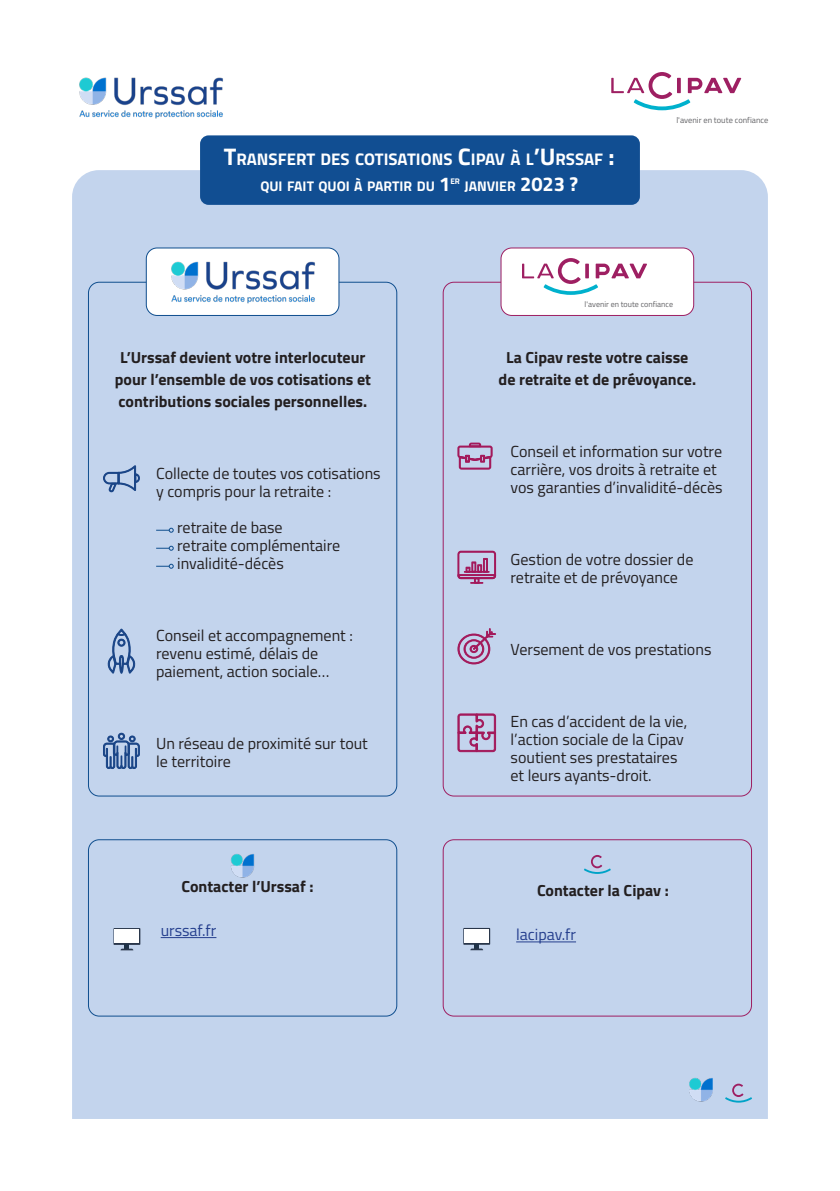
<style>
.page{position:relative;width:840px;height:1191px;background:#fff}
.page>*{position:absolute;margin:0;border:0;box-sizing:border-box;transform-origin:0 0}
.t1{font:700 16.8px "Titillium Web";color:#fff}
.t2{font:16px "Titillium Web";color:#231f20}
.t3{font:700 16px/22px "Titillium Web";color:#231f20;text-align:center}
.t4{font:16px "Titillium Web";color:#253f8e}
.t5{font:700 14px "Titillium Web";color:#fff}
.t6{font:8.4px "Titillium Web";color:#636366}
.t7{font:700 8.2px "Titillium Web";color:#fff}
.t8{font:8px "Titillium Web";color:#636366}
.s1{font-size:24px}
.s2{font-size:20px}
</style>
<div class="page">
<img style="left:79px;top:77px;width:144px;height:42px">
<div style="left:72px;top:170px;width:695px;height:949px;background:#c3d4ed"></div>
<div style="left:200px;top:135px;width:439px;height:70px;background:#114e92;border-radius:9px"></div>
<svg style="left:724px;top:1083px;width:27px;height:19px"></svg>
<img style="left:686px;top:1074px;width:28px;height:28px">
<div style="left:146px;top:248px;width:193px;height:67px;background:#fff;border-radius:11px"></div>
<div style="left:146px;top:247px;width:193px;height:69px;border:1px solid #0f4e8e;border-radius:11px"></div>
<img style="left:171px;top:261px;width:144px;height:43px">
<div style="left:500px;top:248px;width:193px;height:67px;background:#fff;border-radius:11px"></div>
<div style="left:500px;top:247px;width:193px;height:69px;border:1px solid #9e1f62;border-radius:11px"></div>
<svg style="left:156px;top:528px;width:18px;height:5px"></svg>
<svg style="left:156px;top:546px;width:18px;height:5px"></svg>
<svg style="left:156px;top:564px;width:18px;height:5px"></svg>
<svg style="left:103px;top:465px;width:37px;height:27px"></svg>
<svg style="left:108px;top:628px;width:27px;height:45px"></svg>
<svg style="left:103px;top:733px;width:37px;height:36px"></svg>
<svg style="left:457px;top:443px;width:35px;height:26px"></svg>
<svg style="left:457px;top:628px;width:38px;height:36px"></svg>
<svg style="left:457px;top:713px;width:38px;height:39px"></svg>
<svg style="left:457px;top:551px;width:38px;height:32px"></svg>
<div style="left:88px;top:839px;width:309px;height:177px;border:1px solid #0f4e8e;border-radius:11px"></div>
<div style="left:442px;top:839px;width:309px;height:177px;border:1px solid #9e1f62;border-radius:11px"></div>
<hr style="left:161px;top:937px;width:55px;height:1px;background:#253f8e">
<hr style="left:516px;top:941px;width:59px;height:1px;background:#253f8e">
<svg style="left:113px;top:928px;width:27px;height:17px"></svg>
<div style="left:115px;top:929px;width:24px;height:14px;background:#fff"></div>
<svg style="left:120px;top:943px;width:13px;height:7px"></svg>
<img style="left:228px;top:849px;width:29px;height:29px">
<svg style="left:583px;top:855px;width:27px;height:19px"></svg>
<div style="left:463px;top:928px;width:27px;height:16px;background:#fff"></div>
<svg style="left:470px;top:943px;width:13px;height:7px"></svg>
<svg style="left:611px;top:72px;width:129px;height:38px"></svg>
<svg style="left:522px;top:258px;width:124px;height:37px"></svg>
<p class="t1" style="left:224px;top:146px;width:392px"><span class="s1">T</span>RANSFERT DES COTISATIONS <span class="s1">C</span>IPAV À L<span class="s1">’U</span>RSSAF <span class="s1">:</span></p>
<p class="t5" style="left:260px;top:175px;width:191px">QUI FAIT QUOI À PARTIR DU <span class="s2">1</span></p>
<p class="t7" style="left:450px;top:175px;width:11px">ER</p>
<p class="t5" style="left:464px;top:175px;width:115px">JANVIER <span class="s2">2023 ?</span></p>
<p class="t6" style="left:676px;top:114px;width:93px">l'avenir en toute confiance</p>
<p class="t3" style="left:115px;top:345px;width:257px">L’Urssaf devient votre interlocuteur pour l’ensemble de vos cotisations et contributions sociales personnelles.</p>
<p class="t2" style="left:156px;top:461px;width:226px">Collecte de toutes vos cotisations</p>
<p class="t2" style="left:156px;top:479px;width:176px">y compris pour la retraite :</p>
<p class="t2" style="left:177px;top:515px;width:107px">retraite de base</p>
<p class="t2" style="left:177px;top:533px;width:164px">retraite complémentaire</p>
<p class="t2" style="left:177px;top:551px;width:108px">invalidité-décès</p>
<p class="t2" style="left:156px;top:623px;width:198px">Conseil et accompagnement :</p>
<p class="t2" style="left:156px;top:641px;width:164px">revenu estimé, délais de</p>
<p class="t2" style="left:156px;top:659px;width:175px">paiement, action sociale…</p>
<p class="t2" style="left:156px;top:731px;width:213px">Un réseau de proximité sur tout</p>
<p class="t2" style="left:156px;top:749px;width:76px">le territoire</p>
<p class="t3" style="left:181px;top:874px;width:133px">Contacter l’Urssaf :</p>
<p class="t4" style="left:161px;top:918px;width:57px">urssaf.fr</p>
<p class="t8" style="left:584px;top:299px;width:90px">l'avenir en toute confiance</p>
<p class="t3" style="left:506px;top:345px;width:184px">La Cipav reste votre caisse</p>
<p class="t3" style="left:498px;top:367px;width:199px">de retraite et de prévoyance.</p>
<p class="t2" style="left:510px;top:439px;width:213px">Conseil et information sur votre</p>
<p class="t2" style="left:510px;top:457px;width:207px">carrière, vos droits à retraite et</p>
<p class="t2" style="left:510px;top:475px;width:213px">vos garanties d’invalidité-décès</p>
<p class="t2" style="left:510px;top:547px;width:184px">Gestion de votre dossier de</p>
<p class="t2" style="left:510px;top:565px;width:169px">retraite et de prévoyance</p>
<p class="t2" style="left:510px;top:637px;width:202px">Versement de vos prestations</p>
<p class="t2" style="left:510px;top:709px;width:178px">En cas d’accident de la vie,</p>
<p class="t2" style="left:510px;top:727px;width:174px">l’action sociale de la Cipav</p>
<p class="t2" style="left:510px;top:745px;width:168px">soutient ses prestataires</p>
<p class="t2" style="left:510px;top:763px;width:142px">et leurs ayants-droit.</p>
<p class="t3" style="left:536px;top:879px;width:133px">Contacter la Cipav :</p>
<p class="t4" style="left:516px;top:923px;width:61px">lacipav.fr</p>
</div>
